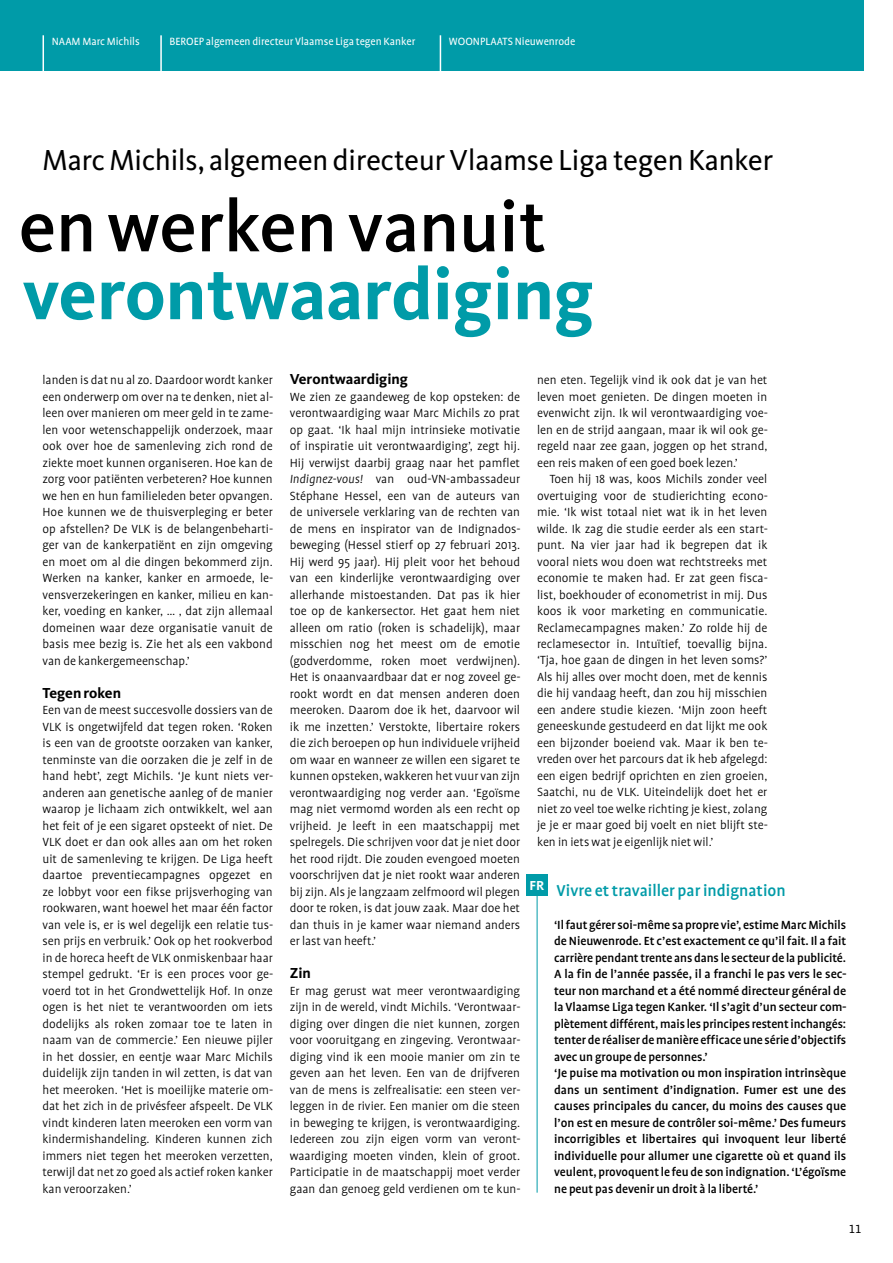
<style>
.page{position:relative;width:893px;height:1263px;background:#fff}
.page>*{position:absolute;margin:0;border:0;box-sizing:border-box;transform-origin:0 0}
.t1{font:700 75px "Kievit";color:#009ba8}
.t2{font:500 75px "Kievit";color:#000}
.t3{font:30px "Kievit";color:#000}
.t4{font:500 18px "Profile";color:#009ba8}
.t5{font:700 15px "Kievit";color:#000}
.t6{font:300 13.5px/16.5px "Profile";color:#000;text-align:justify}
.t7{font:500 13.5px/16.5px "Profile";letter-spacing:-.005em;color:#000}
.t8{font:13.5px "Profile NO";color:#000}
.t9{font:700 13.5px "Kievit";color:#fff}
.t10{font:12px "Profile";color:#fff}
.s1{font-style:italic}
</style>
<div class="page">
<div style="left:0;top:0;width:863px;height:70px;background:#009ba8"></div>
<hr style="left:43px;top:35px;width:1px;height:43px;background:#fff">
<hr style="left:440px;top:35px;width:1px;height:43px;background:#fff">
<hr style="left:160px;top:35px;width:2px;height:43px;background:#fff">
<div style="left:526px;top:874px;width:22px;height:22px;background:#009ba8"></div>
<hr style="left:537px;top:894px;width:1px;height:299px;background:#009ba8">
<p class="t10" style="left:52px;top:35px;width:89px">NAAM Marc Michils</p>
<p class="t10" style="left:449px;top:35px;width:128px">WOONPLAATS Nieuwenrode</p>
<p class="t10" style="left:170px;top:35px;width:247px">BEROEP algemeen directeur Vlaamse Liga tegen Kanker</p>
<h2 class="t3" style="left:43px;top:141px;width:732px">Marc Michils, algemeen directeur Vlaamse Liga tegen Kanker</h2>
<h1 class="t2" style="left:19px;top:180px;width:528px">en werken vanuit</h1>
<h1 class="t1" style="left:22px;top:248px;width:573px">verontwaardiging</h1>
<p class="t6" style="left:43px;top:372px;width:232px">landen is dat nu al zo. Daardoor wordt kanker een onderwerp om over na te denken, niet al&shy;leen over manieren om meer geld in te zame&shy;len voor wetenschappelijk onderzoek, maar ook over hoe de samenleving zich rond de ziekte moet kunnen organiseren. Hoe kan de zorg voor patiënten verbeteren? Hoe kunnen we hen en hun familieleden beter opvangen.<br>Hoe kunnen we de thuisverpleging er beter op afstellen? De VLK is de belangenbeharti&shy;ger van de kankerpatiënt en zijn omgeving en moet om al die dingen bekommerd zijn.<br>Werken na kanker, kanker en armoede, le&shy;vensverzekeringen en kanker, milieu en kan&shy;ker, voeding en kanker, … , dat zijn allemaal domeinen waar deze organisatie vanuit de basis mee bezig is. Zie het als een vakbond van de kankergemeenschap.’</p>
<p class="t5" style="left:43px;top:683px;width:80px">Tegen roken</p>
<p class="t6" style="left:43px;top:702px;width:232px">Een van de meest succesvolle dossiers van de VLK is ongetwijfeld dat tegen roken. ‘Roken is een van de grootste oorzaken van kanker, tenminste van die oorzaken die je zelf in de hand hebt’, zegt Michils. ‘Je kunt niets ver&shy;anderen aan genetische aanleg of de manier waarop je lichaam zich ontwikkelt, wel aan het feit of je een sigaret opsteekt of niet. De VLK doet er dan ook alles aan om het roken uit de samenleving te krijgen. De Liga heeft daartoe preventiecampagnes opgezet en ze lobbyt voor een fikse prijsverhoging van rookwaren, want hoewel het maar één factor van vele is, er is wel degelijk een relatie tus&shy;sen prijs en verbruik.’ Ook op het rookverbod in de horeca heeft de VLK onmiskenbaar haar stempel gedrukt. ‘Er is een proces voor ge&shy;voerd tot in het Grondwettelijk Hof. In onze ogen is het niet te verantwoorden om iets dodelijks als roken zomaar toe te laten in naam van de commercie.’ Een nieuwe pijler in het dossier, en eentje waar Marc Michils duidelijk zijn tanden in wil zetten, is dat van het meeroken. ‘Het is moeilijke materie om&shy;dat het zich in de privésfeer afspeelt. De VLK vindt kinderen laten meeroken een vorm van kindermishandeling. Kinderen kunnen zich immers niet tegen het meeroken verzetten, terwijl dat net zo goed als actief roken kanker kan veroorzaken.’</p>
<p class="t5" style="left:290px;top:370px;width:120px">Verontwaardiging</p>
<p class="t6" style="left:290px;top:388px;width:232px">We zien ze gaandeweg de kop opsteken: de verontwaardiging waar Marc Michils zo prat op gaat. ‘Ik haal mijn intrinsieke motivatie of inspiratie uit verontwaardiging’, zegt hij.<br>Hij verwijst daarbij graag naar het pamflet <span class="s1">Indignez-vous!</span> van oud-VN-ambassadeur Stéphane Hessel, een van de auteurs van de universele verklaring van de rechten van de mens en inspirator van de Indignados&shy;beweging (Hessel stierf op 27 februari 2013.<br>Hij werd 95 jaar). Hij pleit voor het behoud van een kinderlijke verontwaardiging over allerhande mistoestanden. Dat pas ik hier toe op de kankersector. Het gaat hem niet alleen om ratio (roken is schadelijk), maar misschien nog het meest om de emotie (godverdomme, roken moet verdwijnen).<br>Het is onaanvaardbaar dat er nog zoveel ge&shy;rookt wordt en dat mensen anderen doen meeroken. Daarom doe ik het, daarvoor wil ik me inzetten.’ Verstokte, libertaire rokers die zich beroepen op hun individuele vrijheid om waar en wanneer ze willen een sigaret te kunnen opsteken, wakkeren het vuur van zijn verontwaardiging nog verder aan. ‘Egoïsme mag niet vermomd worden als een recht op vrijheid. Je leeft in een maatschappij met spelregels. Die schrijven voor dat je niet door het rood rijdt. Die zouden evengoed moeten voorschrijven dat je niet rookt waar anderen bij zijn. Als je langzaam zelfmoord wil plegen door te roken, is dat jouw zaak. Maar doe het dan thuis in je kamer waar niemand anders er last van heeft.’</p>
<p class="t5" style="left:290px;top:964px;width:23px">Zin</p>
<p class="t6" style="left:290px;top:982px;width:232px">Er mag gerust wat meer verontwaardiging zijn in de wereld, vindt Michils. ‘Verontwaar&shy;diging over dingen die niet kunnen, zorgen voor vooruitgang en zingeving. Verontwaar&shy;diging vind ik een mooie manier om zin te geven aan het leven. Een van de drijfveren van de mens is zelfrealisatie: een steen ver&shy;leggen in de rivier. Een manier om die steen in beweging te krijgen, is verontwaardiging.<br>Iedereen zou zijn eigen vorm van veront&shy;waardiging moeten vinden, klein of groot.<br>Participatie in de maatschappij moet verder gaan dan genoeg geld verdienen om te kun-</p>
<p class="t6" style="left:537px;top:372px;width:232px">nen eten. Tegelijk vind ik ook dat je van het leven moet genieten. De dingen moeten in evenwicht zijn. Ik wil verontwaardiging voe&shy;len en de strijd aangaan, maar ik wil ook ge&shy;regeld naar zee gaan, joggen op het strand, een reis maken of een goed boek lezen.’</p>
<p class="t6" style="left:537px;top:471px;width:232px;text-indent:13px">Toen hij 18 was, koos Michils zonder veel overtuiging voor de studierichting econo&shy;mie. ‘Ik wist totaal niet wat ik in het leven wilde. Ik zag die studie eerder als een start&shy;punt. Na vier jaar had ik begrepen dat ik vooral niets wou doen wat rechtstreeks met economie te maken had. Er zat geen fisca&shy;list, boekhouder of econometrist in mij. Dus koos ik voor marketing en communicatie.<br>Reclamecampagnes maken.’ Zo rolde hij de reclamesector in. Intuïtief, toevallig bijna. ‘Tja, hoe gaan de dingen in het leven soms?’ Als hij alles over mocht doen, met de kennis die hij vandaag heeft, dan zou hij misschien een andere studie kiezen. ‘Mijn zoon heeft geneeskunde gestudeerd en dat lijkt me ook een bijzonder boeiend vak. Maar ik ben te&shy;vreden over het parcours dat ik heb afgelegd: een eigen bedrijf oprichten en zien groeien, Saatchi, nu de VLK. Uiteindelijk doet het er niet zo veel toe welke richting je kiest, zolang je je er maar goed bij voelt en niet blijft ste&shy;ken in iets wat je eigenlijk niet wil.’</p>
<p class="t9" style="left:530px;top:877px;width:16px">FR</p>
<h3 class="t4" style="left:556px;top:881px;width:231px">Vivre et travailler par indignation</h3>
<p class="t7" style="left:554px;top:916px;width:294px">‘Il faut gérer soi-même sa propre vie’, estime Marc Michils de Nieuwenrode. Et c’est exactement ce qu’il fait. Il a fait carrière pendant trente ans dans le secteur de la publicité.<br>A la fin de l’année passée, il a franchi le pas vers le sec&shy;teur non marchand et a été nommé directeur général de la Vlaamse Liga tegen Kanker. ‘Il s’agit d’un secteur com&shy;plètement différent, mais les principes restent inchangés: tenter de réaliser de manière efficace une série d’objectifs avec un groupe de personnes.’<br>‘Je puise ma motivation ou mon inspiration intrinsèque dans un sentiment d’indignation. Fumer est une des causes principales du cancer, du moins des causes que l’on est en mesure de contrôler soi-même.’ Des fumeurs incorrigibles et libertaires qui invoquent leur liberté individuelle pour allumer une cigarette où et quand ils veulent, provoquent le feu de son indignation. ‘L’égoïsme ne peut pas devenir un droit à la liberté.’</p>
<p class="t8" style="left:849px;top:1223px;width:14px">11</p>
</div>
